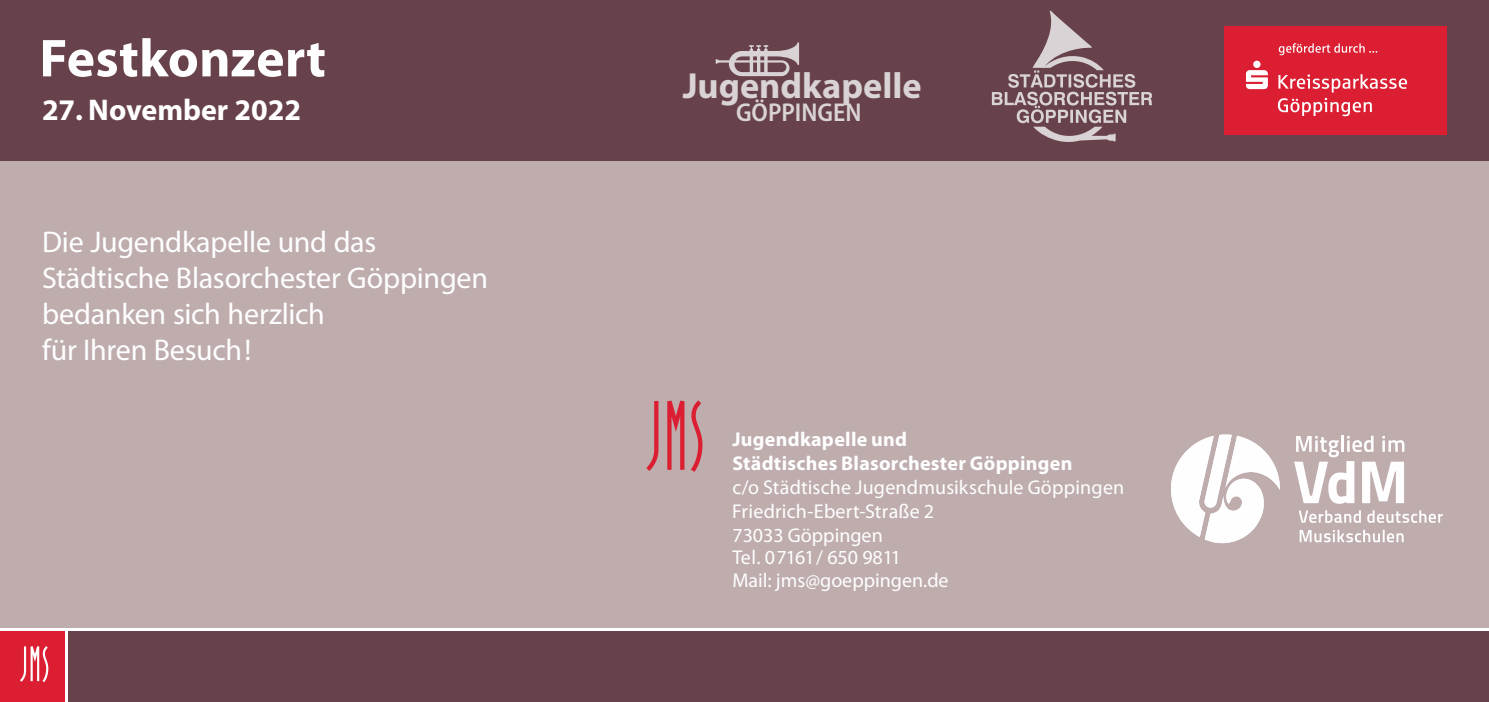
<style>
.page{position:relative;width:1489px;height:702px;background:#fff}
.page>*{position:absolute;margin:0;border:0;box-sizing:border-box;transform-origin:0 0}
.t1{font:700 53.75px "Myriad Pro";letter-spacing:.005em;color:#fefefe}
.t2{font:700 36.25px "Myriad Pro";color:#d9d3d5}
.t3{font:30px/36px "Myriad Pro";letter-spacing:-.005em;color:#fefefe}
.t4{font:700 30px "Myriad Pro";color:#fff}
.t5{font:600 semi-condensed 25.75px "Myriad Pro";color:#d9d3d5}
.t6{font:20px/23.2px "Myriad Pro";color:#fefefe}
.t7{font:700 20px/24px "Myriad Pro";letter-spacing:.015em;color:#fefefe}
</style>
<div class="page">
<div style="left:0;top:160px;width:1488px;height:467px;background:#bfadae"></div>
<div style="left:0;top:0;width:1488px;height:160px;background:#68424b"></div>
<div style="left:0;top:631px;width:65px;height:71px;background:#db1e31"></div>
<svg style="left:20px;top:646px;width:28px;height:36px"></svg>
<svg style="left:646px;top:400px;width:56px;height:72px"></svg>
<svg style="left:991px;top:10px;width:161px;height:132px"></svg>
<svg style="left:1171px;top:434px;width:108px;height:109px"></svg>
<svg style="left:1299px;top:529px;width:104px;height:13px"></svg>
<svg style="left:1299px;top:510px;width:143px;height:13px"></svg>
<svg style="left:1294px;top:435px;width:110px;height:69px"></svg>
<div style="left:1223px;top:26px;width:223px;height:109px;background:#db1e31"></div>
<svg style="left:1246px;top:70px;width:21px;height:19px"></svg>
<div style="left:1253px;top:61px;width:7px;height:7px;background:#fefefe;border-radius:50%"></div>
<svg style="left:1277px;top:74px;width:129px;height:42px"></svg>
<svg style="left:1278px;top:43px;width:99px;height:12px"></svg>
<svg style="left:715px;top:42px;width:84px;height:34px"></svg>
<div style="left:69px;top:631px;width:1419px;height:71px;background:#68424b"></div>
<h1 class="t1" style="left:39px;top:36px;width:288px">Festkonzert</h1>
<h3 class="t4" style="left:42px;top:98px;width:260px">27. November 2022</h3>
<h3 class="t3" style="left:42px;top:226px;width:447px">Die Jugendkapelle und das<br>Städtische Blasorchester Göppingen bedanken sich herzlich<br>für Ihren Besuch!</h3>
<h2 class="t2" style="left:682px;top:71px;width:240px">Jugendkapelle</h2>
<p class="t5" style="left:736px;top:102px;width:127px">GÖPPINGEN</p>
<p class="t7" style="left:732px;top:429px;width:342px">Jugendkapelle und<br>Städtisches Blasorchester Göppingen</p>
<p class="t6" style="left:732px;top:477px;width:393px">c/o Städtische Jugendmusikschule Göppingen<br>Friedrich-Ebert-Straße 2<br>73033 Göppingen<br>Tel. 07161 / 650 9811<br>Mail: jms@goeppingen.de</p>
</div>
